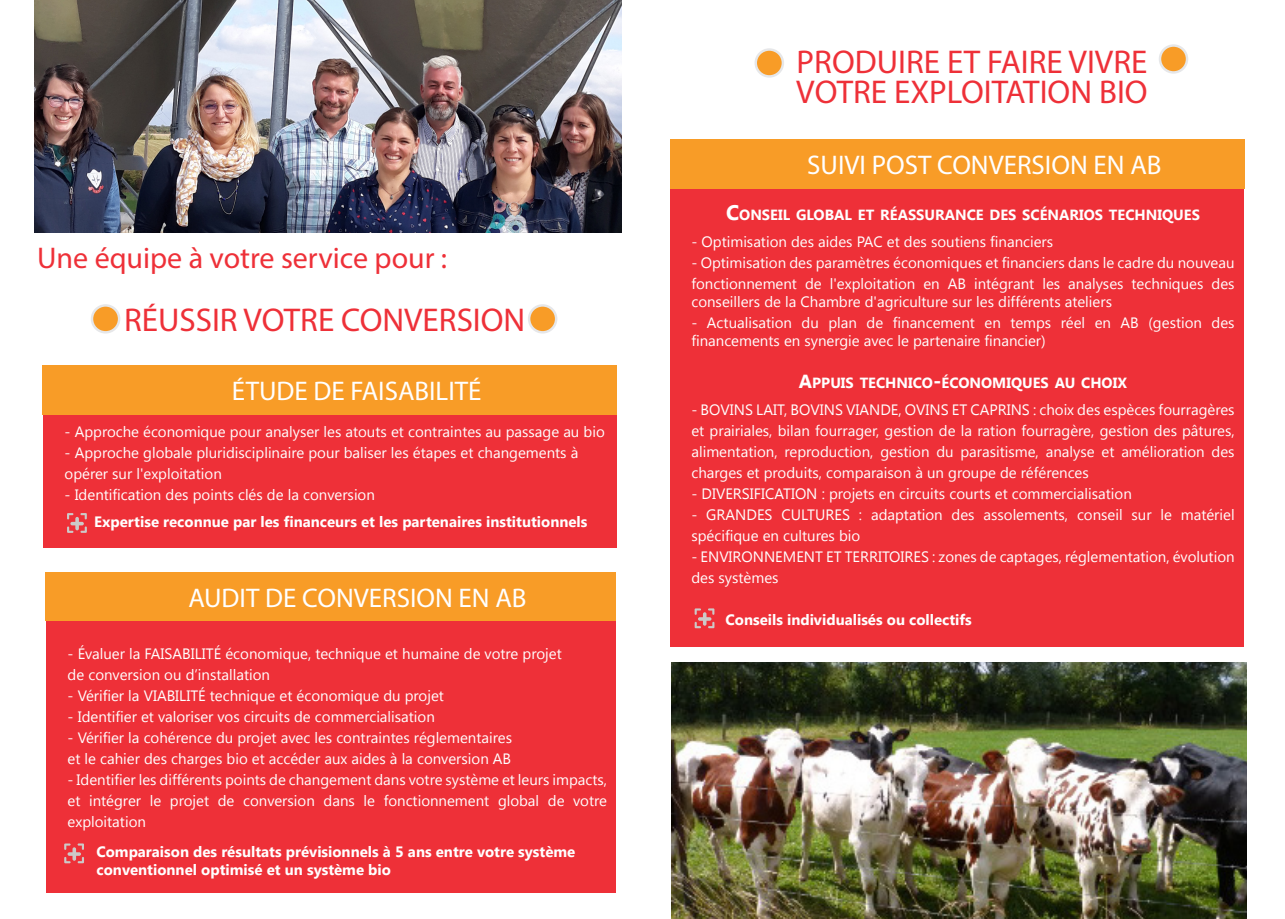
<style>
.page{position:relative;width:1285px;height:919px;background:#fff}
.page>*{position:absolute;margin:0;border:0;box-sizing:border-box;transform-origin:0 0}
.t1{font:33px "Myriad Pro";color:#ee3038}
.t2{font:30px "Myriad Pro";color:#ee3038}
.t3{font:27px "Myriad Pro";color:#fff}
.t4{font:27px "Myriad Pro";color:#fff}
.t5{font:15px/21px "Segoe UI";color:#fff}
.t6{font:700 15px "Segoe UI";color:#fff}
.t7{font:700 14.7px "Segoe UI";color:#fff}
.s1{font-style:inherit}
.s2{font-size:21px}
.s3{font-size:18.9px}
</style>
<div class="page">
<img style="left:34px;top:0;width:587px;height:232px">
<img style="left:671px;top:662px;width:575px;height:256px">
<div style="left:43px;top:386px;width:574px;height:161px;background:#ee3038"></div>
<svg style="left:67px;top:513px;width:20px;height:20px"></svg>
<div style="left:46px;top:605px;width:569px;height:287px;background:#ee3038"></div>
<svg style="left:64px;top:843px;width:20px;height:20px"></svg>
<div style="left:670px;top:163px;width:572px;height:483px;background:#ee3038"></div>
<div style="left:92px;top:305px;width:27px;height:27px;background:#f89c27;border-radius:50%"></div>
<div style="left:91px;top:304px;width:29px;height:29px;border:2px solid #e6e7e9;border-radius:50%"></div>
<div style="left:529px;top:305px;width:27px;height:27px;background:#f89c27;border-radius:50%"></div>
<div style="left:528px;top:304px;width:29px;height:29px;border:2px solid #e6e7e9;border-radius:50%"></div>
<div style="left:43px;top:365px;width:574px;height:50px;background:#f89c27"></div>
<div style="left:45px;top:572px;width:570px;height:49px;background:#f89c27"></div>
<svg style="left:755px;top:49px;width:27px;height:27px"></svg>
<div style="left:754px;top:48px;width:30px;height:30px;border:2px solid #e6e7e9;border-radius:50%"></div>
<svg style="left:1159px;top:46px;width:27px;height:26px"></svg>
<div style="left:1158px;top:44px;width:29px;height:30px;border:2px solid #e6e7e9;border-radius:50%"></div>
<div style="left:670px;top:139px;width:574px;height:50px;background:#f89c27"></div>
<svg style="left:694px;top:608px;width:20px;height:20px"></svg>
<p class="t2" style="left:37px;top:239px;width:411px">Une équipe à votre service pour :</p>
<p class="t1" style="left:124px;top:299px;width:402px">RÉUSSIR VOTRE CONVERSION</p>
<p class="t4" style="left:232px;top:374px;width:143px"><span class="s1">É</span>TU DE DE FAISABILIT</p>
<p class="t4" style="left:468px;top:374px;width:15px">É</p>
<p class="t5" style="left:65px;top:420px;width:541px">- Approche économique pour analyser les atouts et contraintes au passage au bio</p>
<p class="t5" style="left:65px;top:441px;width:515px">- Approche globale pluridisciplinaire pour baliser les étapes et changements à</p>
<p class="t5" style="left:65px;top:462px;width:159px">opérer sur l'exploitation</p>
<p class="t5" style="left:65px;top:483px;width:312px">- Identification des points clés de la conversion</p>
<p class="t6" style="left:94px;top:511px;width:494px">Expertise reconnue par les financeurs et les partenaires institutionnels</p>
<p class="t3" style="left:188px;top:581px;width:339px">AUDIT DE CONVERSION EN AB</p>
<p class="t5" style="left:68px;top:642px;width:495px">- Évaluer la FAISABILITÉ économique, technique et humaine de votre projet</p>
<p class="t5" style="left:68px;top:663px;width:204px">de conversion ou d’installation</p>
<p class="t5" style="left:68px;top:684px;width:378px">- Vérifier la VIABILITÉ technique et économique du projet</p>
<p class="t5" style="left:68px;top:705px;width:369px">- Identifier et valoriser vos circuits de commercialisation</p>
<p class="t5" style="left:68px;top:726px;width:446px">- Vérifier la cohérence du projet avec les contraintes réglementaires</p>
<p class="t5" style="left:68px;top:747px;width:445px">et le cahier des charges bio et accéder aux aides à la conversion AB</p>
<p class="t5" style="left:68px;top:768px;width:541px">- Identifier les différents points de changement dans votre système et leurs impacts,</p>
<p class="t5" style="left:68px;top:789px;width:541px">et intégrer le projet de conversion dans le fonctionnement global de votre exploitation</p>
<p class="t6" style="left:96px;top:840px;width:480px">Comparaison des résultats prévisionnels à 5 ans entre votre système</p>
<p class="t6" style="left:97px;top:858px;width:296px">conventionnel optimisé et un système bio</p>
<p class="t1" style="left:796px;top:42px;width:352px">PRODUIRE ET FAIRE VIVRE</p>
<p class="t1" style="left:796px;top:72px;width:353px">VOTRE EXPLOITATION BIO</p>
<p class="t3" style="left:807px;top:148px;width:356px">SUIVI POST CONVERSION EN AB</p>
<p class="t7" style="left:726px;top:204px;width:475px"><span class="s2">C</span>ONSEIL GLOBAL ET RÉASSURANCE DES SCÉNARIOS TECHNIQUES</p>
<p class="t5" style="left:691px;top:231px;width:363px">- Optimisation des aides PAC et des soutiens financiers</p>
<p class="t5" style="left:691px;top:252px;width:544px">- Optimisation des paramètres économiques et financiers dans le cadre du nouveau fonctionnement de l'exploitation en AB intégrant les analyses techniques des</p>
<p class="t5" style="left:691px;top:291px;width:422px">conseillers de la Chambre d'agriculture sur les différents ateliers</p>
<p class="t5" style="left:691px;top:313px;width:544px;line-height:18px">- Actualisation du plan de financement en temps réel en AB (gestion des financements en synergie avec le partenaire financier)</p>
<p class="t7" style="left:798px;top:372px;width:329px"><span class="s3">A</span>PPUIS TECHNICO<span class="s2">-</span>ÉCONOMIQUES AU CHOIX</p>
<p class="t5" style="left:691px;top:399px;width:544px;text-align:justify">- BOVINS LAIT, BOVINS VIANDE, OVINS ET CAPRINS : choix des espèces fourragères et prairiales, bilan fourrager, gestion de la ration fourragère, gestion des pâtures, alimentation, reproduction, gestion du parasitisme, analyse et amélioration des charges et produits, comparaison à un groupe de références</p>
<p class="t5" style="left:691px;top:483px;width:442px">- DIVERSIFICATION : projets en circuits courts et commercialisation</p>
<p class="t5" style="left:691px;top:504px;width:544px">- GRANDES CULTURES : adaptation des assolements, conseil sur le matériel spécifique en cultures bio</p>
<p class="t5" style="left:691px;top:546px;width:544px">- ENVIRONNEMENT ET TERRITOIRES : zones de captages, réglementation, évolution des systèmes</p>
<p class="t6" style="left:725px;top:608px;width:248px">Conseils individualisés ou collectifs</p>
</div>
